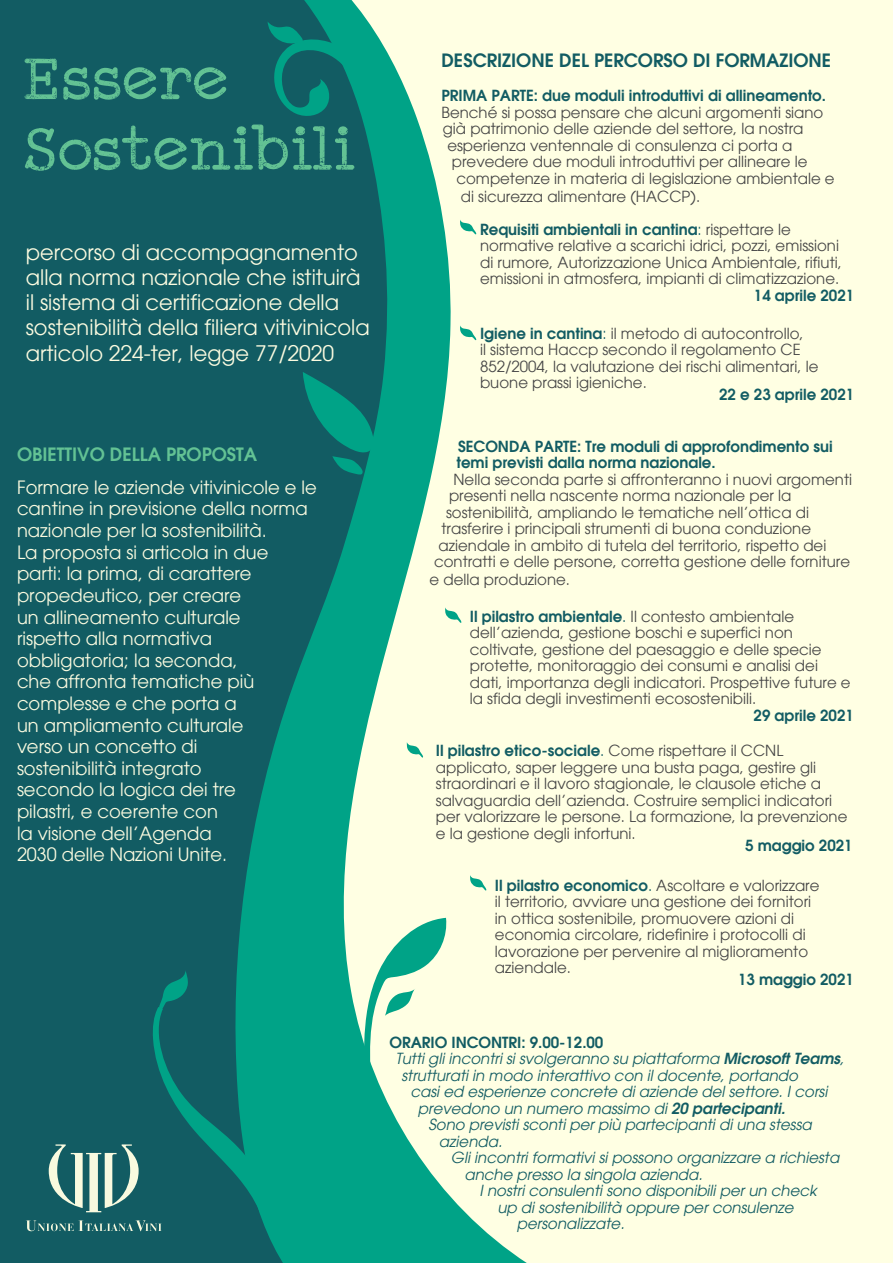
<style>
.page{position:relative;width:893px;height:1263px;background:#fff}
.page>*{position:absolute;margin:0;border:0;box-sizing:border-box;transform-origin:0 0}
.t1{font:64.5px "Typewriter Style";color:#63c294}
.t2{font:21px/25.2px "Avant Garde";color:#fbfbe0}
.t3{font:18px/21.6px "Avant Garde";color:#fbfbe0}
.t4{font:600 18px "Avant Garde";color:#125c63}
.t5{font:600 18px "Avant Garde";color:#63c294}
.t6{font:15px/16.5px "Avant Garde";color:#464646}
.t7{font:italic 15px/16.5px "Avant Garde";color:#125c63}
.t8{font:600 15px/16.5px "Avant Garde";color:#125c63}
.s1{font-weight:600;color:#125c63}
.s2{color:#125c63}
.s3{font-weight:600}
</style>
<div class="page">
<div style="left:114px;top:0;width:779px;height:1263px;background:#ffffe3"></div>
<div style="left:0;top:0;width:228px;height:1263px;background:#125c63"></div>
<svg style="left:228px;top:0;width:299px;height:1263px"></svg>
<svg style="left:268px;top:21px;width:83px;height:97px;background:#0b7670"></svg>
<svg style="left:363px;top:918px;width:85px;height:180px"></svg>
<svg style="left:303px;top:372px;width:75px;height:103px;background:#0a7a72"></svg>
<svg style="left:26px;top:970px;width:248px;height:275px;background:#176d6d"></svg>
<svg style="left:460px;top:219px;width:17px;height:17px"></svg>
<svg style="left:445px;top:607px;width:17px;height:17px"></svg>
<svg style="left:407px;top:742px;width:17px;height:17px"></svg>
<svg style="left:470px;top:875px;width:17px;height:17px"></svg>
<svg style="left:460px;top:325px;width:17px;height:16px"></svg>
<p class="t1" style="left:23px;top:43px;width:206px">Essere</p>
<p class="t1" style="left:23px;top:114px;width:333px">Sostenibili</p>
<p class="t2" style="left:26px;top:240px;width:345px">percorso di accompagnamento alla norma nazionale che istituirà il sistema di certificazione della sostenibilità della filiera vitivinicola</p>
<p class="t2" style="left:26px;top:340px;width:310px">articolo 224-ter, legge 77/2020</p>
<p class="t5" style="left:17px;top:443px;width:242px">OBIETTIVO DELLA PROPOSTA</p>
<p class="t3" style="left:17px;top:477px;width:301px">Formare le aziende vitivinicole e le cantine in previsione della norma nazionale per la sostenibilità.</p>
<p class="t3" style="left:17px;top:541px;width:253px">La proposta si articola in due parti: la prima, di carattere propedeutico, per creare<br>un allineamento culturale rispetto alla normativa obbligatoria; la seconda, che affronta tematiche più complesse e che porta a<br>un ampliamento culturale verso un concetto di sostenibilità integrato secondo la logica dei tre pilastri, e coerente con<br>la visione dell’Agenda<br>2030 delle Nazioni Unite.</p>
<p class="t4" style="left:441px;top:48px;width:391px">DESCRIZIONE DEL PERCORSO DI FORMAZIONE</p>
<p class="t8" style="left:441px;top:87px;width:386px">PRIMA PARTE: due moduli introduttivi di allineamento.</p>
<p class="t6" style="left:441px;top:104px;width:384px">Benché si possa pensare che alcuni argomenti siano</p>
<p class="t6" style="left:443px;top:121px;width:362px">già patrimonio delle aziende del settore, la nostra</p>
<p class="t6" style="left:447px;top:137px;width:347px">esperienza ventennale di consulenza ci porta a</p>
<p class="t6" style="left:452px;top:154px;width:357px">prevedere due moduli introduttivi per allineare le</p>
<p class="t6" style="left:456px;top:170px;width:380px">competenze in materia di legislazione ambientale e</p>
<p class="t6" style="left:461px;top:188px;width:241px">di sicurezza alimentare (HACCP).</p>
<p class="t6" style="left:480px;top:221px;width:363px"><span class="s1">Requisiti ambientali in cantina</span><span class="s2">:</span> rispettare le normative relative a scarichi idrici, pozzi, emissioni di rumore, Autorizzazione Unica Ambientale, rifiuti, emissioni in atmosfera, impianti di climatizzazione.</p>
<p class="t8" style="left:754px;top:287px;width:102px">14 aprile 2021</p>
<p class="t6" style="left:480px;top:325px;width:340px"><span class="s1">Igiene in cantina</span><span class="s2">:</span> il metodo di autocontrollo,<br>il sistema Haccp secondo il regolamento CE 852/2004, la valutazione dei rischi alimentari, le buone prassi igieniche.</p>
<p class="t8" style="left:719px;top:386px;width:136px">22 e 23 aprile 2021</p>
<p class="t8" style="left:456px;top:438px;width:378px">SECONDA PARTE: Tre moduli di approfondimento sui temi previsti dalla norma nazionale.</p>
<p class="t6" style="left:453px;top:471px;width:400px">Nella seconda parte si affronteranno i nuovi argomenti</p>
<p class="t6" style="left:449px;top:488px;width:344px">presenti nella nascente norma nazionale per la</p>
<p class="t6" style="left:446px;top:504px;width:364px">sostenibilità, ampliando le tematiche nell’ottica di</p>
<p class="t6" style="left:441px;top:521px;width:371px">trasferire i principali strumenti di buona conduzione</p>
<p class="t6" style="left:438px;top:537px;width:389px">aziendale in ambito di tutela del territorio, rispetto dei</p>
<p class="t6" style="left:434px;top:554px;width:418px">contratti e delle persone, corretta gestione delle forniture</p>
<p class="t6" style="left:429px;top:572px;width:142px">e della produzione.</p>
<p class="t6" style="left:470px;top:608px;width:382px"><span class="s1">Il pilastro ambientale</span><span class="s2">.</span> Il contesto ambientale dell’azienda, gestione boschi e superfici non coltivate, gestione del paesaggio e delle specie protette, monitoraggio dei consumi e analisi dei dati, importanza degli indicatori. Prospettive future e la sfida degli investimenti ecosostenibili.</p>
<p class="t8" style="left:754px;top:707px;width:102px">29 aprile 2021</p>
<p class="t6" style="left:436px;top:742px;width:413px"><span class="s1">Il pilastro etico-sociale</span><span class="s2">.</span> Come rispettare il CCNL applicato, saper leggere una busta paga, gestire gli straordinari e il lavoro stagionale, le clausole etiche a salvaguardia dell’azienda. Costruire semplici indicatori per valorizzare le persone. La formazione, la prevenzione e la gestione degli infortuni.</p>
<p class="t8" style="left:745px;top:837px;width:109px">5 maggio 2021</p>
<p class="t6" style="left:495px;top:877px;width:326px"><span class="s1">Il pilastro economico</span><span class="s2">.</span> Ascoltare e valorizzare il territorio, avviare una gestione dei fornitori in ottica sostenibile, promuovere azioni di economia circolare, ridefinire i protocolli di lavorazione per pervenire al miglioramento aziendale.</p>
<p class="t8" style="left:738px;top:971px;width:117px">13 maggio 2021</p>
<p class="t8" style="left:389px;top:1034px;width:215px">ORARIO INCONTRI: 9.00-12.00</p>
<p class="t7" style="left:395px;top:1051px;width:450px">Tutti gli incontri si svolgeranno su piattaforma <span class="s3">Microsoft Teams</span>,</p>
<p class="t7" style="left:401px;top:1067px;width:398px">strutturati in modo interattivo con il docente, portando</p>
<p class="t7" style="left:410px;top:1084px;width:418px">casi ed esperienze concrete di aziende del settore. I corsi</p>
<p class="t7" style="left:418px;top:1100px;width:369px">prevedono un numero massimo di <span class="s3">20 partecipanti.</span></p>
<p class="t7" style="left:439px;top:1117px;width:374px;text-indent:-10px">Sono previsti sconti per più partecipanti di una stessa azienda.</p>
<p class="t7" style="left:464px;top:1150px;width:376px;text-indent:-14px">Gli incontri formativi si possono organizzare a richiesta anche presso la singola azienda.</p>
<p class="t7" style="left:479px;top:1183px;width:339px">I nostri consulenti sono disponibili per un check</p>
<p class="t7" style="left:497px;top:1199px;width:298px">up di sostenibilità oppure per consulenze</p>
<p class="t7" style="left:517px;top:1216px;width:109px">personalizzate.</p>
</div>
